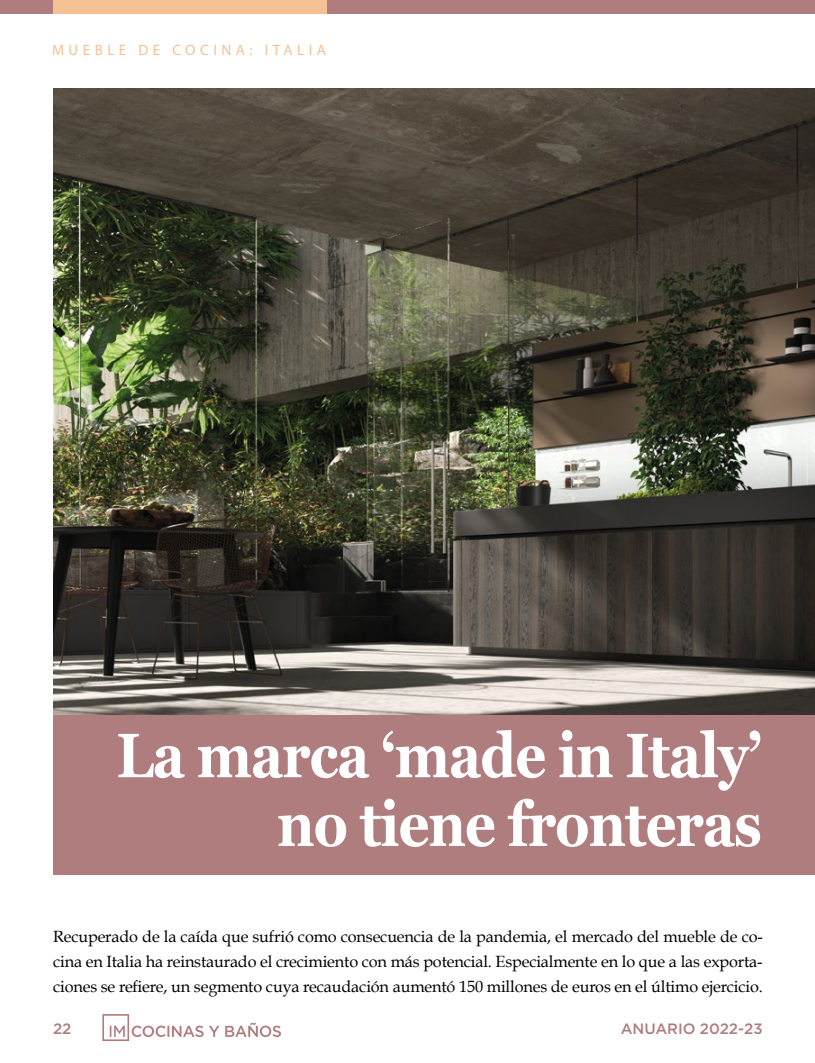
<style>
.page{position:relative;width:815px;height:1063px;background:#fff}
.page>*{position:absolute;margin:0;border:0;box-sizing:border-box;transform-origin:0 0}
.t1{font:700 62.5px/68.8px "Georgia";letter-spacing:-.02em;color:#fff;text-align:right;scale:.87 1}
.t2{font:16.25px/25px "Book Antiqua";letter-spacing:-.01em;color:#000;text-align:justify}
.t3{font:15px "Myriad Pro";letter-spacing:.3em;color:#f5c194}
.t4{font:500 15px "Gotham";color:#b07d7e}
</style>
<div class="page">
<div style="left:0;top:0;width:815px;height:14px;background:#b07d7e"></div>
<div style="left:53px;top:0;width:273px;height:14px;background:#f5c194"></div>
<svg style="left:102px;top:1014px;width:117px;height:27px"></svg>
<svg style="left:225px;top:1023px;width:56px;height:14px"></svg>
<img style="left:53px;top:89px;width:762px;height:627px">
<div style="left:53px;top:716px;width:762px;height:159px;background:#b07d7e"></div>
<p class="t3" style="left:52px;top:41px;width:276px">MUEBLE DE COCINA: ITALIA</p>
<h1 class="t1" style="left:117px;top:718px;width:743px">La marca ‘made in Italy’ no tiene fronteras</h1>
<p class="t2" style="left:53px;top:924px;width:711px">Recuperado de la caída que sufrió como consecuencia de la pandemia, el mercado del mueble de co&shy;cina en Italia ha reinstaurado el crecimiento con más potencial. Especialmente en lo que a las exporta&shy;ciones se refiere, un segmento cuya recaudación aumentó 150 millones de euros en el último ejercicio.</p>
<p class="t4" style="left:53px;top:1018px;width:20px">22</p>
<p class="t4" style="left:621px;top:1018px;width:144px">ANUARIO 2022-23</p>
</div>
